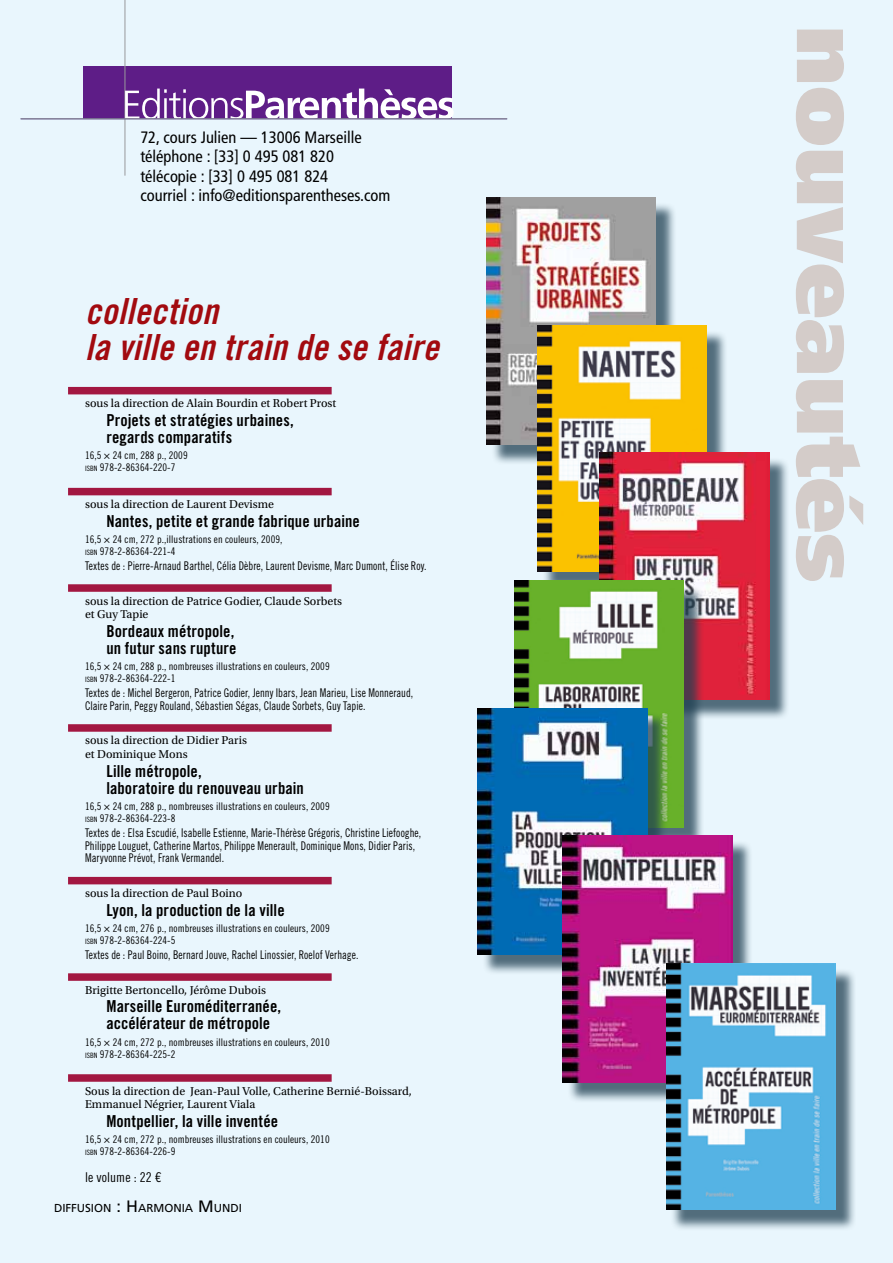
<style>
.page{position:relative;width:893px;height:1263px;background:#e9f6fd}
.page>*{position:absolute;margin:0;border:0;box-sizing:border-box;transform-origin:0 0}
.t1{font:900 88.5px "Frutiger LT Std";color:#d4ccc9}
.t2{font:36px/36px "Trade Gothic LT Std Bd Cn 20 Obl";letter-spacing:.01em;color:#a20a0f}
.t3{font:16.5px/17.2px "Trade Gothic LT Std Bd Cn 20";letter-spacing:.005em;color:#000}
.t4{font:condensed 16.5px/19.5px "Frutiger LT Std";color:#000}
.t5{font:13.5px "Trade Gothic LT Std Cn 18";letter-spacing:.005em;color:#000}
.t6{font:12px/12.8px "Trade Gothic LT Std Cn 18";letter-spacing:.005em;color:#000;scale:.9 1}
.t7{font:12px/13.5px "Utopia Std";color:#000}
.t8{font:11.55px "Frutiger LT Std";color:#000}
.t9{font:10.5px/12px "Trade Gothic LT Std Cn 18";letter-spacing:.005em;color:#000}
.s1{font-size:7.35px}
.s2{font-size:16.5px}
</style>
<div class="page">
<div style="left:68px;top:387px;width:264px;height:7px;background:#a21741"></div>
<div style="left:68px;top:488px;width:264px;height:7px;background:#a21741"></div>
<div style="left:68px;top:584px;width:264px;height:8px;background:#a21741"></div>
<div style="left:68px;top:724px;width:264px;height:8px;background:#a21741"></div>
<div style="left:68px;top:877px;width:264px;height:7px;background:#a21741"></div>
<div style="left:68px;top:973px;width:264px;height:8px;background:#a21741"></div>
<div style="left:68px;top:1074px;width:264px;height:8px;background:#a21741"></div>
<div style="left:491px;top:202px;width:186px;height:263px;background:#204052;opacity:.75"></div>
<img style="left:486px;top:198px;width:170px;height:246px">
<div style="left:542px;top:330px;width:185px;height:263px;background:#204052;opacity:.75"></div>
<img style="left:537px;top:325px;width:170px;height:247px">
<div style="left:604px;top:457px;width:186px;height:263px;background:#204052;opacity:.75"></div>
<img style="left:600px;top:453px;width:169px;height:246px">
<div style="left:519px;top:585px;width:186px;height:263px;background:#204052;opacity:.75"></div>
<img style="left:515px;top:580px;width:169px;height:247px">
<div style="left:482px;top:712px;width:186px;height:263px;background:#204052;opacity:.75"></div>
<img style="left:478px;top:708px;width:169px;height:246px">
<div style="left:567px;top:840px;width:186px;height:263px;background:#204052;opacity:.75"></div>
<img style="left:563px;top:836px;width:169px;height:247px">
<div style="left:671px;top:968px;width:185px;height:263px;background:#204052;opacity:.75"></div>
<img style="left:666px;top:963px;width:169px;height:247px">
<div style="left:84px;top:66px;width:368px;height:53px;background:#5e1d87"></div>
<hr style="left:125px;top:0;width:1px;height:176px;background:#98989c">
<svg style="left:125px;top:89px;width:329px;height:29px"></svg>
<hr style="left:21px;top:118px;width:486px;height:1px;background:#919195">
<h3 class="t4" style="left:140px;top:127px;width:251px">72, cours Julien — 13006 Marseille téléphone : [33] 0 495 081 820 télécopie : [33] 0 495 081 824<br>courriel : info@editionsparentheses.com</h3>
<h2 class="t2" style="left:85px;top:293px;width:355px">collection<br>la ville en train de se faire</h2>
<p class="t7" style="left:85px;top:397px;width:253px">sous la direction de Alain Bourdin et Robert Prost</p>
<h3 class="t3" style="left:106px;top:411px;width:189px">Projets et stratégies urbaines, regards comparatifs</h3>
<p class="t9" style="left:85px;top:449px;width:104px">16,5 × 24 cm, 288 p., 2009<br><span class="s1">ISBN</span> 978-2-86364-220-7</p>
<p class="t7" style="left:85px;top:498px;width:191px">sous la direction de Laurent Devisme</p>
<h3 class="t3" style="left:106px;top:512px;width:255px">Nantes, petite et grande fabrique urbaine</h3>
<p class="t9" style="left:85px;top:533px;width:199px">16,5 × 24 cm, 272 p.,illustrations en couleurs, 2009,<br><span class="s1">ISBN</span> 978-2-86364-221-4</p>
<p class="t6" style="left:85px;top:559px;width:381px">Textes de : Pierre-Arnaud Barthel, Célia Dèbre, Laurent Devisme, Marc Dumont, Élise Roy.</p>
<p class="t7" style="left:85px;top:594px;width:259px">sous la direction de Patrice Godier, Claude Sorbets et Guy Tapie</p>
<h3 class="t3" style="left:106px;top:622px;width:132px">Bordeaux métropole, un futur sans rupture</h3>
<p class="t9" style="left:85px;top:660px;width:246px">16,5 × 24 cm, 288 p., nombreuses illustrations en couleurs, 2009<br><span class="s1">ISBN</span> 978-2-86364-222-1</p>
<p class="t6" style="left:85px;top:686px;width:366px">Textes de : Michel Bergeron, Patrice Godier, Jenny Ibars, Jean Marieu, Lise Monneraud,<br>Claire Parin, Peggy Rouland, Sébastien Ségas, Claude Sorbets, Guy Tapie.</p>
<p class="t7" style="left:85px;top:734px;width:163px">sous la direction de Didier Paris et Dominique Mons</p>
<h3 class="t3" style="left:106px;top:762px;width:199px">Lille métropole,<br>laboratoire du renouveau urbain</h3>
<p class="t9" style="left:85px;top:800px;width:246px">16,5 × 24 cm, 288 p., nombreuses illustrations en couleurs, 2009<br><span class="s1">ISBN</span> 978-2-86364-223-8</p>
<p class="t6" style="left:85px;top:826px;width:375px">Textes de : Elsa Escudié, Isabelle Estienne, Marie-Thérèse Grégoris, Christine Liefooghe,<br>Philippe Louguet, Catherine Martos, Philippe Menerault, Dominique Mons, Didier Paris,<br>Maryvonne Prévot, Frank Vermandel.</p>
<p class="t7" style="left:85px;top:887px;width:159px">sous la direction de Paul Boino</p>
<h3 class="t3" style="left:106px;top:901px;width:180px">Lyon, la production de la ville</h3>
<p class="t9" style="left:85px;top:922px;width:246px">16,5 × 24 cm, 276 p., nombreuses illustrations en couleurs, 2009<br><span class="s1">ISBN</span> 978-2-86364-224-5</p>
<p class="t6" style="left:85px;top:948px;width:305px">Textes de : Paul Boino, Bernard Jouve, Rachel Linossier, Roelof Verhage.</p>
<p class="t7" style="left:85px;top:983px;width:182px">Brigitte Bertoncello, Jérôme Dubois</p>
<h3 class="t3" style="left:106px;top:997px;width:176px">Marseille Euroméditerranée, accélérateur de métropole</h3>
<p class="t9" style="left:85px;top:1036px;width:246px">16,5 × 24 cm, 272 p., nombreuses illustrations en couleurs, 2010<br><span class="s1">ISBN</span> 978-2-86364-225-2</p>
<p class="t7" style="left:85px;top:1084px;width:328px">Sous la direction de Jean-Paul Volle, Catherine Bernié-Boissard,<br>Emmanuel Négrier, Laurent Viala</p>
<h3 class="t3" style="left:106px;top:1112px;width:173px">Montpellier, la ville inventée</h3>
<p class="t9" style="left:85px;top:1133px;width:246px">16,5 × 24 cm, 272 p., nombreuses illustrations en couleurs, 2010<br><span class="s1">ISBN</span> 978-2-86364-226-9</p>
<p class="t5" style="left:85px;top:1169px;width:77px">le volume : 22 €</p>
<p class="t8" style="left:54px;top:1201px;width:190px">DIFFUSION <span class="s2">: H</span>ARMONIA <span class="s2">M</span>UNDI</p>
<h1 class="t1" style="left:882px;top:26px;width:558px;rotate:90deg">nouveautés</h1>
</div>
